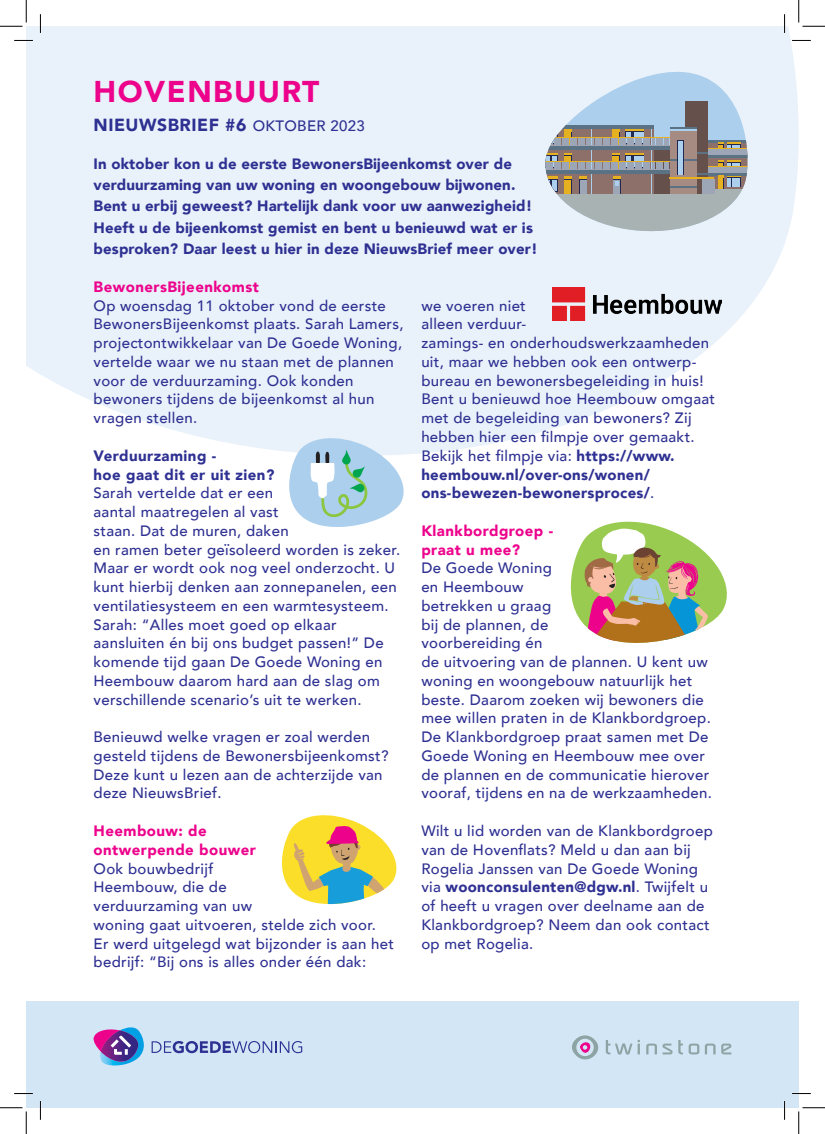
<style>
.page{position:relative;width:825px;height:1134px;background:#fff}
.page>*{position:absolute;margin:0;border:0;box-sizing:border-box;transform-origin:0 0}
.grote_kop{font:900 30px "Avenir";letter-spacing:.05em;color:#ed028c}
.grote_kop-2{font:900 17.5px "Avenir";letter-spacing:.03em;color:#2e3092}
.brood_medium{font:500 15px/18.8px "Avenir";letter-spacing:.02em;color:#2e3092}
.lead{font:900 15px/21.2px "Avenir";letter-spacing:.01em;color:#2e3092}
.tussenkop_roze{font:900 15px/18.8px "Avenir";letter-spacing:.03em;color:#ed028c}
.tussenkop_roze-2{font:900 15px/18.8px "Avenir";letter-spacing:.03em;color:#2e3092}
.s1{font-weight:500;font-size:15px}
.s2{font-weight:900}
</style>
<div class="page">
<div style="left:26px;top:1001px;width:773px;height:106px;background:#d3e6f6"></div>
<svg style="left:638px;top:1039px;width:2px;height:15px"></svg>
<svg style="left:689px;top:1043px;width:10px;height:11px"></svg>
<svg style="left:646px;top:1040px;width:37px;height:14px"></svg>
<svg style="left:705px;top:1043px;width:26px;height:11px"></svg>
<svg style="left:572px;top:1035px;width:60px;height:25px"></svg>
<svg style="left:152px;top:1041px;width:150px;height:11px"></svg>
<svg style="left:93px;top:1027px;width:46px;height:36px"></svg>
<svg style="left:26px;top:26px;width:773px;height:428px;background:#ebf3fa"></svg>
<img style="left:553px;top:288px;width:169px;height:32px">
<svg style="left:571px;top:521px;width:156px;height:122px"></svg>
<svg style="left:281px;top:433px;width:129px;height:94px"></svg>
<svg style="left:281px;top:815px;width:116px;height:90px"></svg>
<svg style="left:540px;top:67px;width:212px;height:168px;background:#b2bac0"></svg>
<div style="left:564px;top:180px;width:7px;height:13px;background:#e6b120"></div>
<div style="left:718px;top:178px;width:5px;height:11px;background:#e6b120"></div>
<svg style="left:14px;top:40px;width:19px;height:1px"></svg>
<svg style="left:792px;top:40px;width:19px;height:1px"></svg>
<svg style="left:14px;top:1093px;width:19px;height:1px"></svg>
<svg style="left:792px;top:1093px;width:19px;height:1px"></svg>
<svg style="left:40px;top:14px;width:1px;height:19px"></svg>
<svg style="left:40px;top:1101px;width:1px;height:18px"></svg>
<svg style="left:784px;top:14px;width:1px;height:19px"></svg>
<svg style="left:784px;top:1101px;width:1px;height:18px"></svg>
<svg style="left:0;top:0;width:27px;height:27px"></svg>
<svg style="left:0;top:1107px;width:27px;height:26px"></svg>
<svg style="left:798px;top:0;width:27px;height:27px"></svg>
<svg style="left:798px;top:1107px;width:27px;height:26px"></svg>
<p class="grote_kop" style="left:94px;top:66px;width:227px">HOVENBUURT</p>
<p class="grote_kop-2" style="left:94px;top:110px;width:273px">NIEUWSBRIEF #6 <span class="s1">OKTOBER 2023</span></p>
<p class="lead" style="left:94px;top:153px;width:446px">In oktober kon u de eerste BewonersBijeenkomst over de verduurzaming van uw woning en woongebouw bijwonen.<br>Bent u erbij geweest? Hartelijk dank voor uw aanwezigheid!<br>Heeft u de bijeenkomst gemist en bent u benieuwd wat er is besproken? Daar leest u hier in deze NieuwsBrief meer over!</p>
<p class="tussenkop_roze" style="left:94px;top:277px;width:167px">BewonersBijeenkomst</p>
<p class="brood_medium" style="left:94px;top:295px;width:312px">Op woensdag 11 oktober vond de eerste BewonersBijeenkomst plaats. Sarah Lamers, projectontwikkelaar van De Goede Woning, vertelde waar we nu staan met de plannen voor de verduurzaming. Ook konden bewoners tijdens de bijeenkomst al hun vragen stellen.</p>
<p class="tussenkop_roze-2" style="left:94px;top:445px;width:182px">Verduurzaming -<br>hoe gaat dit er uit zien?</p>
<p class="brood_medium" style="left:94px;top:483px;width:308px">Sarah vertelde dat er een<br>aantal maatregelen al vast<br>staan. Dat de muren, daken<br>en ramen beter geïsoleerd worden is zeker.<br>Maar er wordt ook nog veel onderzocht. U kunt hierbij denken aan zonnepanelen, een ventilatiesysteem en een warmtesysteem.<br>Sarah: “Alles moet goed op elkaar aansluiten én bij ons budget passen!” De komende tijd gaan De Goede Woning en Heembouw daarom hard aan de slag om verschillende scenario’s uit te werken.</p>
<p class="brood_medium" style="left:94px;top:726px;width:297px">Benieuwd welke vragen er zoal werden gesteld tijdens de Bewonersbijeenkomst?<br>Deze kunt u lezen aan de achterzijde van deze NieuwsBrief.</p>
<p class="tussenkop_roze" style="left:94px;top:820px;width:164px">Heembouw: de ontwerpende bouwer</p>
<p class="brood_medium" style="left:94px;top:858px;width:302px">Ook bouwbedrijf<br>Heembouw, die de<br>verduurzaming van uw<br>woning gaat uitvoeren, stelde zich voor.<br>Er werd uitgelegd wat bijzonder is aan het bedrijf: “Bij ons is alles onder één dak:</p>
<p class="brood_medium" style="left:421px;top:295px;width:295px">we voeren niet<br>alleen verduur-<br>zamings- en onderhoudswerkzaamheden uit, maar we hebben ook een ontwerp&shy;bureau en bewonersbegeleiding in huis!<br>Bent u benieuwd hoe Heembouw omgaat met de begeleiding van bewoners? Zij hebben hier een filmpje over gemaakt.<br>Bekijk het filmpje via: <span class="s2">https://www. heembouw.nl/over-ons/wonen/ ons-bewezen-bewonersproces/</span>.</p>
<p class="tussenkop_roze" style="left:421px;top:520px;width:133px">Klankbordgroep - praat u mee?</p>
<p class="brood_medium" style="left:421px;top:558px;width:292px">De Goede Woning<br>en Heembouw<br>betrekken u graag<br>bij de plannen, de<br>voorbereiding én<br>de uitvoering van de plannen. U kent uw woning en woongebouw natuurlijk het beste. Daarom zoeken wij bewoners die mee willen praten in de Klankbordgroep.<br>De Klankbordgroep praat samen met De<br>Goede Woning en Heembouw mee over de plannen en de communicatie hierover vooraf, tijdens en na de werkzaamheden.</p>
<p class="brood_medium" style="left:421px;top:820px;width:293px">Wilt u lid worden van de Klankbordgroep van de Hovenflats? Meld u dan aan bij Rogelia Janssen van De Goede Woning via <span class="s2">woonconsulenten@dgw.nl</span>. Twijfelt u of heeft u vragen over deelname aan de Klankbordgroep? Neem dan ook contact op met Rogelia.</p>
</div>
